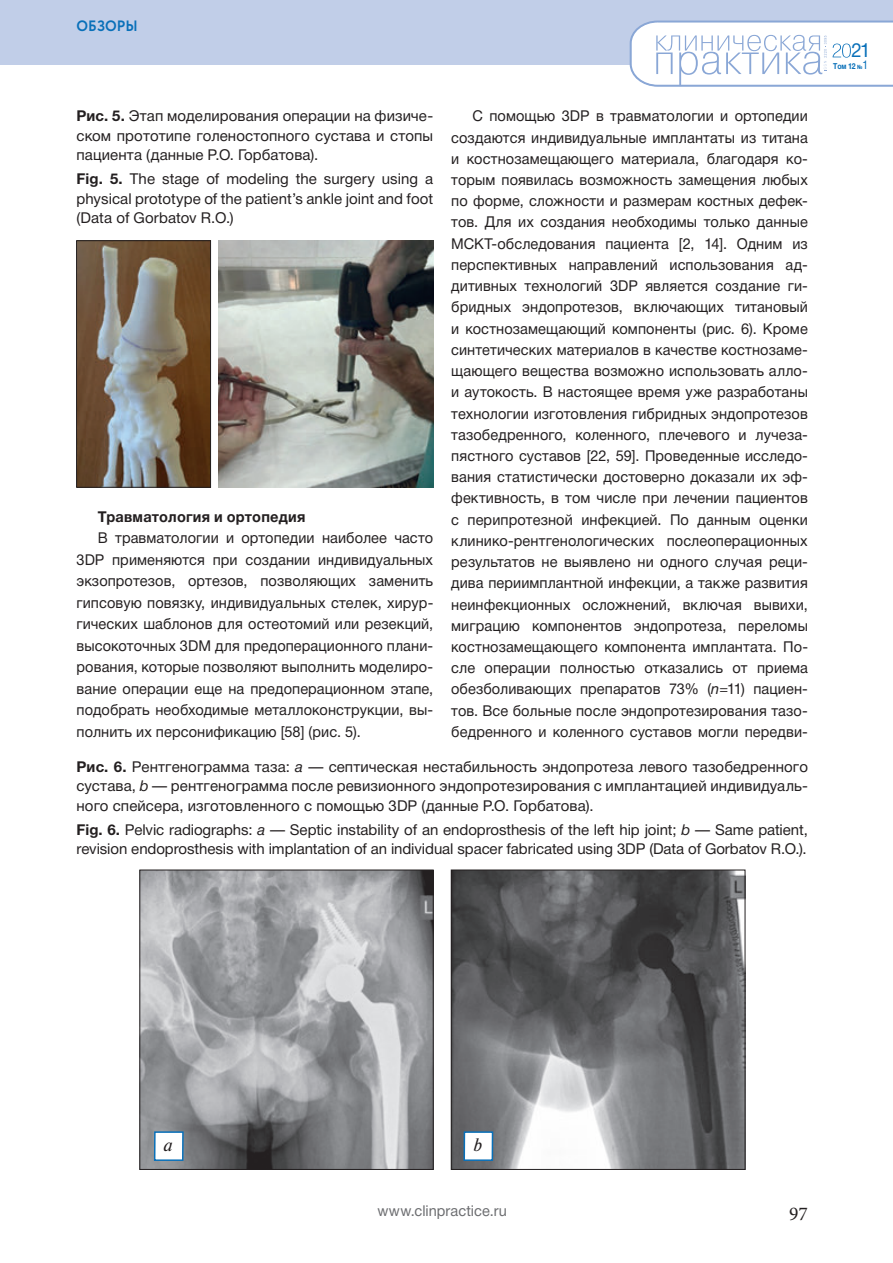
<style>
.page{position:relative;width:893px;height:1263px;background:#fff}
.page>*{position:absolute;margin:0;border:0;box-sizing:border-box;transform-origin:0 0}
.t1{font:19.5px "Minion Pro";color:#231f20}
.t2{font:19.5px "Helvetica Neue Cyr";color:#0970b9;scale:.95 1}
.t3{font:italic 18px "Newton";color:#231f20}
.t4{font:15px/21.3px "Helvetica Neue Cyr";color:#231f20;text-align:justify}
.t5{font:700 15px "Helvetica Neue Cyr";letter-spacing:.01em;color:#231f20}
.t6{font:15px "Helvetica Neue Cyr";letter-spacing:.005em;color:#6c6d70}
.t7{font:700 15px "Circe";letter-spacing:-.005em;color:#0970b9;scale:.95 1}
.t8{font:700 8.25px "Helvetica Neue Cyr";color:#0970b9;scale:.85 1}
.s1{font-weight:700}
.s2{font-style:italic}
.s3{font-size:6px}
.s4{font-weight:400;font-size:12px}
</style>
<div class="page">
<div style="left:0;top:0;width:893px;height:65px;background:#c1cee8"></div>
<svg style="left:629px;top:20px;width:264px;height:67px"></svg>
<hr style="left:658px;top:21px;width:235px;height:2px;background:#8aa7d6">
<img style="left:78px;top:242px;width:131px;height:244px">
<div style="left:76px;top:240px;width:135px;height:248px;border:1px solid #231f20"></div>
<img style="left:219px;top:241px;width:214px;height:246px">
<img style="left:141px;top:872px;width:291px;height:296px">
<div style="left:139px;top:870px;width:295px;height:300px;border:1px solid #231f20"></div>
<img style="left:453px;top:872px;width:290px;height:296px">
<div style="left:451px;top:870px;width:294px;height:300px;border:1px solid #231f20"></div>
<div style="left:155px;top:1132px;width:28px;height:28px;background:#fff"></div>
<div style="left:154px;top:1131px;width:30px;height:30px;border:2px solid #0970b9"></div>
<div style="left:464px;top:1132px;width:28px;height:28px;background:#fff"></div>
<div style="left:463px;top:1131px;width:30px;height:30px;border:2px solid #0970b9"></div>
<p class="t7" style="left:77px;top:16px;width:66px">ОБЗОРЫ</p>
<p class="t4" style="left:77px;top:108px;width:358px;line-height:19.5px"><span class="s1">Рис. 5.</span> Этап моделирования операции на физиче&shy;ском прототипе голеностопного сустава и стопы пациента (данные Р.О. Горбатова).</p>
<p class="t4" style="left:77px;top:170px;width:358px;line-height:19.5px"><span class="s1">Fig. 5.</span> The stage of modeling the surgery using a physical prototype of the patient’s ankle joint and foot (Data of Gorbatov R.O.)</p>
<p class="t5" style="left:98px;top:511px;width:209px">Травматология и ортопедия</p>
<p class="t4" style="left:77px;top:529px;width:358px;text-indent:21px">В травматологии и ортопедии наиболее часто 3DР применяются при создании индивидуальных экзопротезов, ортезов, позволяющих заменить гипсовую повязку, индивидуальных стелек, хирур&shy;гических шаблонов для остеотомий или резекций, высокоточных 3DM для предоперационного плани&shy;рования, которые позволяют выполнить моделиро&shy;вание операции еще на предоперационном этапе, подобрать необходимые металлоконструкции, вы&shy;полнить их персонификацию [58] (рис. 5).</p>
<p class="t4" style="left:451px;top:107px;width:358px;text-indent:21px">С помощью 3DP в травматологии и ортопедии создаются индивидуальные имплантаты из титана и костнозамещающего материала, благодаря ко&shy;торым появилась возможность замещения любых по форме, сложности и размерам костных дефек&shy;тов. Для их создания необходимы только данные МСКТ-обследования пациента [2, 14]. Одним из перспективных направлений использования ад&shy;дитивных технологий 3DР является создание ги&shy;бридных эндопротезов, включающих титановый и костнозамещающий компоненты (рис. 6). Кроме синтетических материалов в качестве костнозаме&shy;щающего вещества возможно использовать алло&shy;и аутокость. В настоящее время уже разработаны технологии изготовления гибридных эндопротезов тазобедренного, коленного, плечевого и лучеза&shy;пястного суставов [22, 59]. Проведенные исследо&shy;вания статистически достоверно доказали их эф&shy;фективность, в том числе при лечении пациентов с перипротезной инфекцией. По данным оценки клинико-рентгенологических послеоперационных результатов не выявлено ни одного случая реци&shy;дива периимплантной инфекции, а также развития неинфекционных осложнений, включая вывихи, миграцию компонентов эндопротеза, переломы костнозамещающего компонента имплантата. По&shy;сле операции полностью отказались от приема обезболивающих препаратов 73% (<span class="s2">n</span>=11) пациен&shy;тов. Все больные после эндопротезирования тазо&shy;бедренного и коленного суставов могли передви-</p>
<p class="t4" style="left:77px;top:758px;width:733px;line-height:19.5px"><span class="s1">Рис. 6.</span> Рентгенограмма таза: <span class="s2">a</span> — септическая нестабильность эндопротеза левого тазобедренного сустава, <span class="s2">b</span> — рентгенограмма после ревизионного эндопротезирования с имплантацией индивидуаль&shy;ного спейсера, изготовленного с помощью 3DР (данные Р.О. Горбатова).</p>
<p class="t4" style="left:77px;top:821px;width:733px;line-height:19.5px"><span class="s1">Fig. 6.</span> Pelvic radiographs: <span class="s2">a</span> — Septic instability of an endoprosthesis of the left hip joint; <span class="s2">b</span> — Same patient, revision endoprosthesis with implantation of an individual spacer fabricated using 3DP (Data of Gorbatov R.O.).</p>
<h1 class="t2" style="left:851px;top:43px;width:22px">21</h1>
<p class="t8" style="left:833px;top:63px;width:43px">Том 12 <span class="s3">№</span><span class="s4">1</span></p>
<p class="t3" style="left:164px;top:1138px;width:11px">a</p>
<p class="t3" style="left:473px;top:1138px;width:10px">b</p>
<p class="t6" style="left:377px;top:1205px;width:131px">www.clinpractice.ru</p>
<h1 class="t1" style="left:789px;top:1206px;width:20px">97</h1>
</div>
